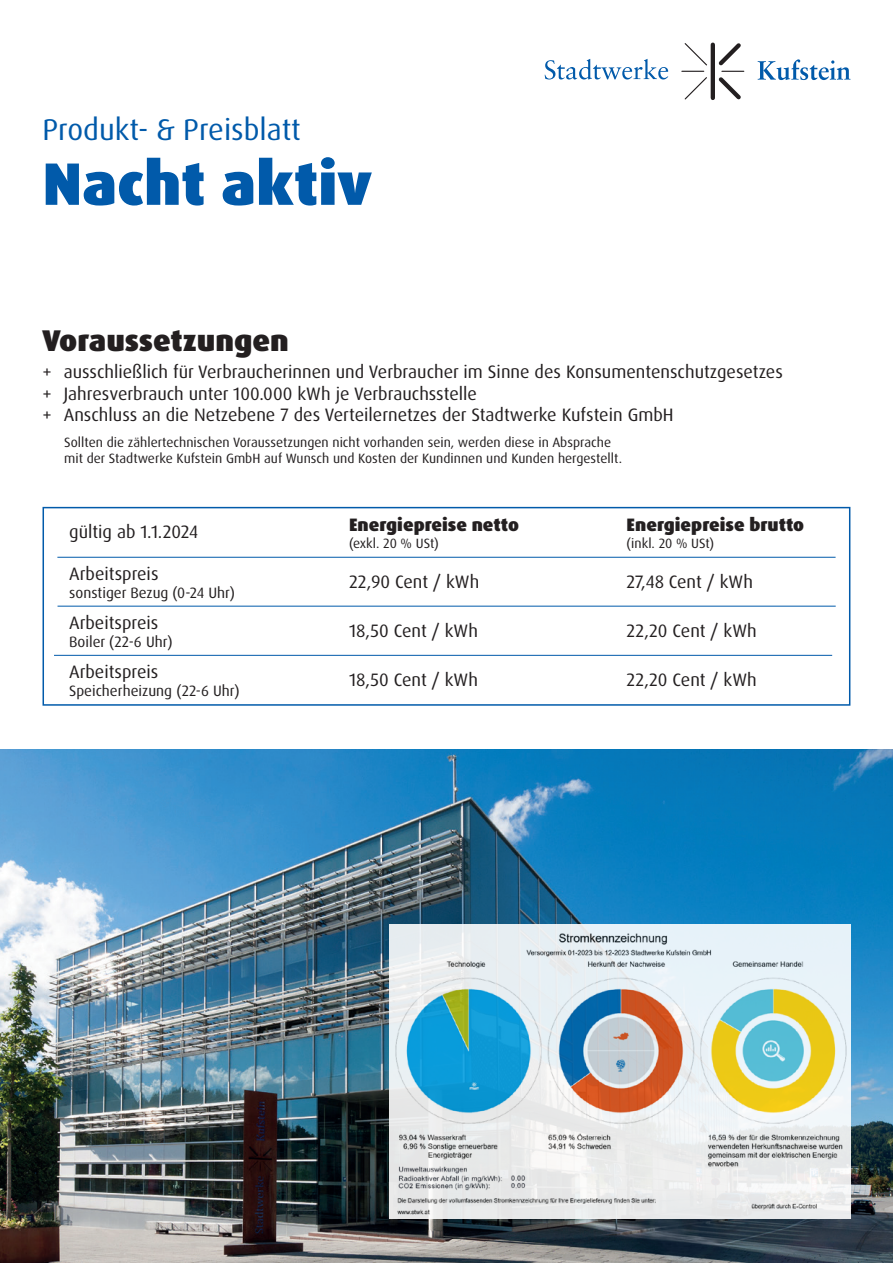
<style>
.page{position:relative;width:893px;height:1263px;background:#fff}
.page>*{position:absolute;margin:0;border:0;box-sizing:border-box;transform-origin:0 0}
.t1{font:900 60px "Dax Pro";color:#015aaa}
.t2{font:30px "Dax Pro";color:#015aaa}
.t3{font:900 30px "Dax Pro";color:#231f20}
.t4{font:18px "Dax Pro";color:#231f20}
.t5{font:900 18px "Dax Pro";color:#231f20}
.t6{font:15px "Dax Pro";color:#231f20}
.t7{font:13.5px "Dax Pro";color:#231f20}
</style>
<div class="page">
<svg style="left:545px;top:59px;width:123px;height:21px"></svg>
<svg style="left:758px;top:59px;width:92px;height:21px"></svg>
<svg style="left:681px;top:43px;width:64px;height:57px"></svg>
<hr style="left:711px;top:45px;width:4px;height:53px;background:#231f20">
<div style="left:43px;top:507px;width:807px;height:199px;background:#fff;border:2px solid #015aaa"></div>
<hr style="left:57px;top:557px;width:779px;height:1px;background:#015aaa">
<hr style="left:58px;top:606px;width:778px;height:1px;background:#015aaa">
<hr style="left:54px;top:655px;width:778px;height:1px;background:#015aaa">
<img style="left:0;top:749px;width:893px;height:514px">
<img style="left:390px;top:925px;width:460px;height:294px">
<p class="t2" style="left:43px;top:110px;width:260px">Produkt- &amp; Preisblatt</p>
<p class="t1" style="left:43px;top:145px;width:331px">Nacht aktiv</p>
<p class="t3" style="left:43px;top:321px;width:248px">Voraussetzungen</p>
<p class="t4" style="left:43px;top:360px;width:742px">+ ausschließlich für Verbraucherinnen und Verbraucher im Sinne des Konsumentenschutzgesetzes</p>
<p class="t4" style="left:43px;top:382px;width:436px">+ Jahresverbrauch unter 100.000 kWh je Verbrauchsstelle</p>
<p class="t4" style="left:43px;top:403px;width:633px">+ Anschluss an die Netzebene 7 des Verteilernetzes der Stadtwerke Kufstein GmbH</p>
<p class="t7" style="left:64px;top:434px;width:548px">Sollten die zählertechnischen Voraussetzungen nicht vorhanden sein, werden diese in Absprache</p>
<p class="t7" style="left:64px;top:450px;width:559px">mit der Stadtwerke Kufstein GmbH auf Wunsch und Kosten der Kundinnen und Kunden hergestellt.</p>
<p class="t4" style="left:69px;top:520px;width:130px">gültig ab 1.1.2024</p>
<p class="t4" style="left:69px;top:562px;width:91px">Arbeitspreis</p>
<p class="t6" style="left:69px;top:583px;width:167px">sonstiger Bezug (0-24 Uhr)</p>
<p class="t4" style="left:69px;top:611px;width:91px">Arbeitspreis</p>
<p class="t6" style="left:69px;top:632px;width:105px">Boiler (22-6 Uhr)</p>
<p class="t4" style="left:69px;top:660px;width:91px">Arbeitspreis</p>
<p class="t6" style="left:69px;top:681px;width:172px">Speicherheizung (22-6 Uhr)</p>
<p class="t5" style="left:349px;top:513px;width:171px">Energiepreise netto</p>
<p class="t7" style="left:349px;top:535px;width:91px">(exkl. 20 % USt)</p>
<p class="t5" style="left:627px;top:513px;width:179px">Energiepreise brutto</p>
<p class="t7" style="left:627px;top:535px;width:89px">(inkl. 20 % USt)</p>
<p class="t4" style="left:349px;top:570px;width:132px">22,90 Cent / kWh</p>
<p class="t4" style="left:627px;top:570px;width:128px">27,48 Cent / kWh</p>
<p class="t4" style="left:349px;top:619px;width:131px">18,50 Cent / kWh</p>
<p class="t4" style="left:627px;top:619px;width:132px">22,20 Cent / kWh</p>
<p class="t4" style="left:349px;top:668px;width:131px">18,50 Cent / kWh</p>
<p class="t4" style="left:627px;top:668px;width:132px">22,20 Cent / kWh</p>
</div>
